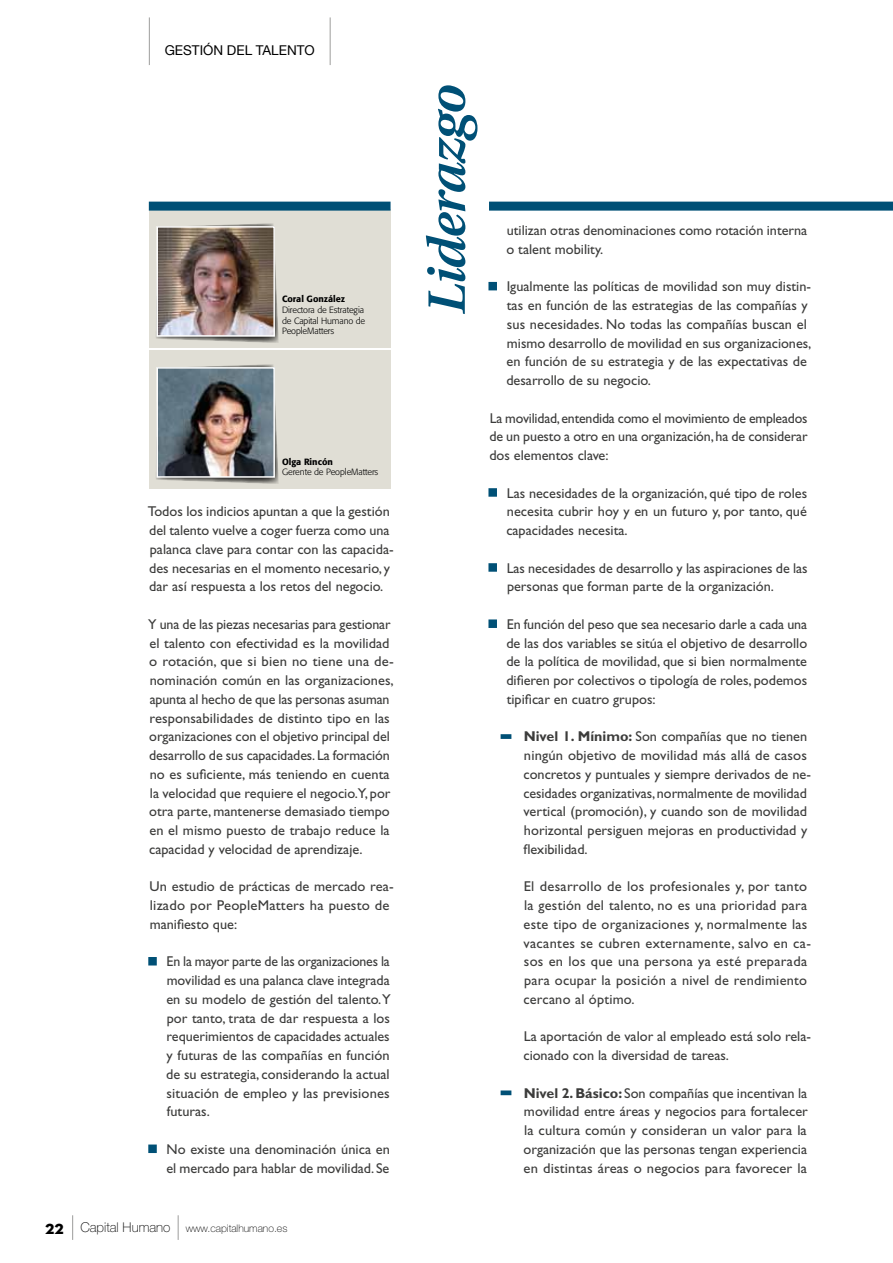
<style>
.page{position:relative;width:893px;height:1263px;background:#fff}
.page>*{position:absolute;margin:0;border:0;box-sizing:border-box;transform-origin:0 0}
.t1{font:italic 600 52.5px "Utopia";color:#005076}
.t2{font:700 19.5px "Neutraface Text";color:#000}
.t3{font:14.25px/18.8px "Gill Sans Std";color:#3c3c3b}
.t4{font:14.25px/18.8px "Gill Sans Std";letter-spacing:.02em;color:#3c3c3b}
.t5{font:13.5px "Helvetica Neue";color:#000}
.t6{font:100 13.5px "Helvetica Neue";color:#000}
.t7{font:100 10.5px "Helvetica Neue";color:#000}
.t8{font:300 9px/10.8px "Formata";letter-spacing:-.01em;color:#000}
.t9{font:500 9px "Formata";color:#000}
.s1{color:#005076}
.s2{font-family:"Gill Sans";font-weight:700;color:#005076}
.s3{font-weight:700}
</style>
<div class="page">
<div style="left:149px;top:209px;width:242px;height:138px;background:#e0ded5"></div>
<svg style="left:156px;top:223px;width:123px;height:120px"></svg>
<img style="left:159px;top:229px;width:113px;height:105px">
<div style="left:156px;top:226px;width:119px;height:111px;border:2px solid #fff"></div>
<div style="left:489px;top:202px;width:404px;height:9px;background:#005076"></div>
<div style="left:149px;top:350px;width:242px;height:138px;background:#e0ded5"></div>
<svg style="left:156px;top:364px;width:123px;height:120px"></svg>
<img style="left:159px;top:370px;width:113px;height:105px">
<div style="left:156px;top:367px;width:119px;height:111px;border:2px solid #fff"></div>
<div style="left:149px;top:202px;width:242px;height:9px;background:#005076"></div>
<div style="left:148px;top:957px;width:9px;height:8px;border:3px solid #005076"></div>
<div style="left:148px;top:1144px;width:9px;height:9px;border:3px solid #005076"></div>
<hr style="left:149px;top:17px;width:1px;height:48px;background:#9d9d9c">
<hr style="left:330px;top:17px;width:1px;height:48px;background:#9d9d9c">
<svg style="left:72px;top:1215px;width:1px;height:25px"></svg>
<svg style="left:178px;top:1215px;width:1px;height:25px"></svg>
<div style="left:488px;top:282px;width:9px;height:8px;border:3px solid #005076"></div>
<div style="left:488px;top:488px;width:9px;height:9px;border:3px solid #005076"></div>
<div style="left:488px;top:563px;width:9px;height:9px;border:3px solid #005076"></div>
<div style="left:488px;top:619px;width:9px;height:9px;border:3px solid #005076"></div>
<div style="left:501px;top:734px;width:10px;height:5px;border:3px solid #005076"></div>
<div style="left:501px;top:1090px;width:10px;height:5px;border:3px solid #005076"></div>
<p class="t5" style="left:165px;top:40px;width:152px">GESTIÓN DEL TALENTO</p>
<p class="t9" style="left:282px;top:293px;width:65px">Coral González</p>
<p class="t8" style="left:282px;top:304px;width:85px">Directora de Estrategia de Capital Humano de<br>PeopleMatters</p>
<p class="t9" style="left:282px;top:456px;width:52px">Olga Rincón</p>
<p class="t8" style="left:282px;top:467px;width:98px">Gerente de PeopleMatters</p>
<p class="t3" style="left:148px;top:502px;width:247px">Todos los indicios apuntan a que la gestión del talento vuelve a coger fuerza como una palanca clave para contar con las capacida&shy;des necesarias en el momento necesario, y dar así respuesta a los retos del negocio.</p>
<p class="t3" style="left:148px;top:615px;width:247px">Y una de las piezas necesarias para gestionar el talento con efectividad es la movilidad o rotación, que si bien no tiene una de&shy;nominación común en las organizaciones, apunta al hecho de que las personas asuman responsabilidades de distinto tipo en las organizaciones con el objetivo principal del desarrollo de sus capacidades. La formación no es suficiente, más teniendo en cuenta la velocidad que requiere el negocio.Y, por otra parte, mantenerse demasiado tiempo en el mismo puesto de trabajo reduce la capacidad y velocidad de aprendizaje.</p>
<p class="t3" style="left:150px;top:877px;width:246px">Un estudio de prácticas de mercado rea&shy;lizado por PeopleMatters ha puesto de manifiesto que:</p>
<p class="t3" style="left:166px;top:952px;width:226px;text-align:justify;text-indent:-18px"><span class="s1">○</span> En la mayor parte de las organizaciones la movilidad es una palanca clave integrada en su modelo de gestión del talento. Y por tanto, trata de dar respuesta a los requerimientos de capacidades actuales y futuras de las compañías en función de su estrategia, considerando la actual situación de empleo y las previsiones futuras.</p>
<p class="t3" style="left:149px;top:1140px;width:243px;text-align:right"><span class="s1">○</span> No existe una denominación única en el mercado para hablar de movilidad. Se</p>
<p class="t6" style="left:80px;top:1220px;width:92px">Capital Humano</p>
<h2 class="t2" style="left:45px;top:1214px;width:20px">22</h2>
<p class="t7" style="left:186px;top:1222px;width:103px">www.capitalhumano.es</p>
<h1 class="t1" style="left:417px;top:314px;width:231px;rotate:-90deg">Liderazgo</h1>
<p class="t3" style="left:506px;top:221px;width:302px">utilizan otras denominaciones como rotación interna o talent mobility.</p>
<p class="t3" style="left:506px;top:277px;width:307px;text-indent:-18px"><span class="s1">○</span> Igualmente las políticas de movilidad son muy distin&shy;tas en función de las estrategias de las compañías y sus necesidades. No todas las compañías buscan el mismo desarrollo de movilidad en sus organizaciones, en función de su estrategia y de las expectativas de desarrollo de su negocio.</p>
<p class="t3" style="left:489px;top:408px;width:320px;text-align:justify">La movilidad, entendida como el movimiento de empleados de un puesto a otro en una organización, ha de considerar dos elementos clave:</p>
<p class="t3" style="left:506px;top:483px;width:302px;text-align:justify;text-indent:-18px"><span class="s1">○</span> Las necesidades de la organización, qué tipo de roles necesita cubrir hoy y en un futuro y, por tanto, qué capacidades necesita.</p>
<p class="t3" style="left:507px;top:558px;width:302px;text-indent:-18px"><span class="s1">○</span> Las necesidades de desarrollo y las aspiraciones de las personas que forman parte de la organización.</p>
<p class="t3" style="left:506px;top:615px;width:302px;text-align:justify;text-indent:-18px"><span class="s1">○</span> En función del peso que sea necesario darle a cada una de las dos variables se sitúa el objetivo de desarrollo de la política de movilidad, que si bien normalmente difieren por colectivos o tipología de roles, podemos tipificar en cuatro grupos:</p>
<p class="t3" style="left:523px;top:727px;width:289px;text-indent:-22px"><span class="s2">−</span> <span class="s3">Nivel 1. Mínimo:</span> Son compañías que no tienen ningún objetivo de movilidad más allá de casos concretos y puntuales y siempre derivados de ne&shy;cesidades organizativas, normalmente de movilidad vertical (promoción), y cuando son de movilidad horizontal persiguen mejoras en productividad y flexibilidad.</p>
<p class="t4" style="left:523px;top:877px;width:289px">El desarrollo de los profesionales y, por tanto la gestión del talento, no es una prioridad para este tipo de organizaciones y, normalmente las vacantes se cubren externamente, salvo en ca&shy;sos en los que una persona ya esté preparada para ocupar la posición a nivel de rendimiento cercano al óptimo.</p>
<p class="t3" style="left:523px;top:1027px;width:289px">La aportación de valor al empleado está solo rela&shy;cionado con la diversidad de tareas.</p>
<p class="t3" style="left:523px;top:1083px;width:286px;text-align:justify;text-indent:-22px"><span class="s2">−</span> <span class="s3">Nivel 2.Básico:</span> Son compañías que incentivan la movilidad entre áreas y negocios para fortalecer la cultura común y consideran un valor para la organización que las personas tengan experiencia en distintas áreas o negocios para favorecer la</p>
</div>
